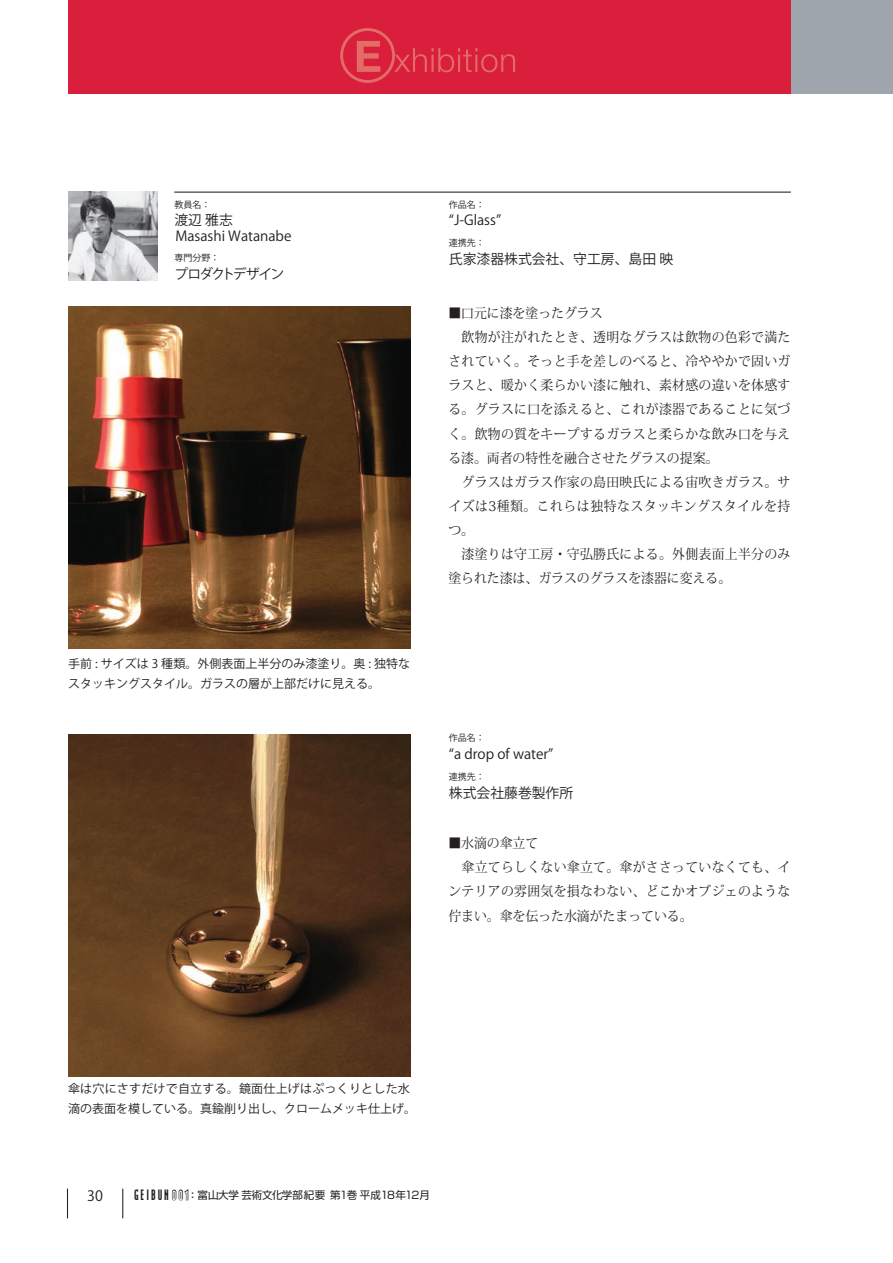
<style>
.page{position:relative;width:893px;height:1263px;background:#fff}
.page>*{position:absolute;margin:0;border:0;box-sizing:border-box;transform-origin:0 0}
.t1{font:14.25px "Koz Go Std";color:#231f20}
.t2{font:13.8px/15.8px "Koz Go Std";color:#231f20}
.t3{font:13.8px "Koz Go Std";letter-spacing:-.12em;color:#231f20}
.t4{font:13.5px/24.2px "Koz Min Std";letter-spacing:.025em;color:#231f20;scale:.95 1}
.t5{font:12px/19.5px "Koz Go Std";letter-spacing:.02em;color:#231f20}
.t6{font:12px/19.5px "Koz Go Std";color:#231f20}
.t7{font:10.5px "Shin Go";letter-spacing:-.02em;color:#231f20}
.t8{font:9px "Koz Go Std";color:#231f20}
.s1{font-family:"Modula";font-weight:900;font-size:18px}
.s2{font-family:"Modula";font-weight:900;font-size:15.9px;color:#fff}
</style>
<div class="page">
<hr style="left:67px;top:1188px;width:1px;height:30px;background:#231f20">
<hr style="left:122px;top:1188px;width:1px;height:30px;background:#231f20">
<div style="left:172px;top:1189px;width:4px;height:11px;border:1px solid #231f20;border-radius:2px"></div>
<svg style="left:173px;top:1189px;width:16px;height:12px"></svg>
<div style="left:791px;top:0;width:102px;height:94px;background:#9ea5ac"></div>
<img style="left:68px;top:191px;width:89px;height:90px">
<hr style="left:174px;top:192px;width:617px;height:1px;background:#231f20">
<img style="left:68px;top:306px;width:342px;height:342px">
<img style="left:68px;top:735px;width:342px;height:341px">
<div style="left:68px;top:0;width:723px;height:94px;background:#da1f3d"></div>
<svg style="left:340px;top:28px;width:175px;height:55px"></svg>
<p class="t8" style="left:174px;top:199px;width:37px">教員名：</p>
<p class="t2" style="left:174px;top:213px;width:119px">渡辺 雅志<br>Masashi Watanabe</p>
<p class="t8" style="left:174px;top:252px;width:46px">専門分野：</p>
<p class="t3" style="left:174px;top:265px;width:111px">プロダクトデザイン</p>
<p class="t6" style="left:68px;top:655px;width:344px">手前 : サイズは 3 種類。外側表面上半分のみ漆塗り。奥 : 独特なスタッキングスタイル。ガラスの層が上部だけに見える。</p>
<p class="t8" style="left:449px;top:199px;width:37px">作品名：</p>
<p class="t2" style="left:449px;top:213px;width:54px">“J-Glass”</p>
<p class="t8" style="left:449px;top:237px;width:37px">連携先：</p>
<p class="t2" style="left:449px;top:252px;width:226px">氏家漆器株式会社、守工房、島田 映</p>
<p class="t4" style="left:448px;top:301px;width:362px">■口元に漆を塗ったグラス<br>　飲物が注がれたとき、透明なグラスは飲物の色彩で満たされていく。そっと手を差しのべると、冷ややかで固いガラスと、暖かく柔らかい漆に触れ、素材感の違いを体感する。グラスに口を添えると、これが漆器であることに気づく。飲物の質をキープするガラスと柔らかな飲み口を与える漆。両者の特性を融合させたグラスの提案。<br>　グラスはガラス作家の島田映氏による宙吹きガラス。サイズは3種類。これらは独特なスタッキングスタイルを持つ。<br>　漆塗りは守工房・守弘勝氏による。外側表面上半分のみ塗られた漆は、ガラスのグラスを漆器に変える。</p>
<p class="t8" style="left:449px;top:733px;width:37px">作品名：</p>
<p class="t2" style="left:449px;top:747px;width:106px">“a drop of water”</p>
<p class="t8" style="left:449px;top:771px;width:37px">連携先：</p>
<p class="t2" style="left:449px;top:786px;width:126px">株式会社藤巻製作所</p>
<p class="t4" style="left:448px;top:831px;width:362px">■水滴の傘立て<br>　傘立てらしくない傘立て。傘がささっていなくても、インテリアの雰囲気を損なわない、どこかオブジェのような佇まい。傘を伝った水滴がたまっている。</p>
<p class="t5" style="left:68px;top:1080px;width:349px">傘は穴にさすだけで自立する。鏡面仕上げはぷっくりとした水滴の表面を模している。真鍮削り出し、クロームメッキ仕上げ。</p>
<p class="t1" style="left:87px;top:1187px;width:17px">30</p>
<p class="t7" style="left:134px;top:1188px;width:297px"><span class="s1">GEIBUN</span> <span class="s2">0 0 1</span> <span class="s1">:</span> 富山大学芸術文化学部紀要　第1巻　平成18年12月</p>
</div>
